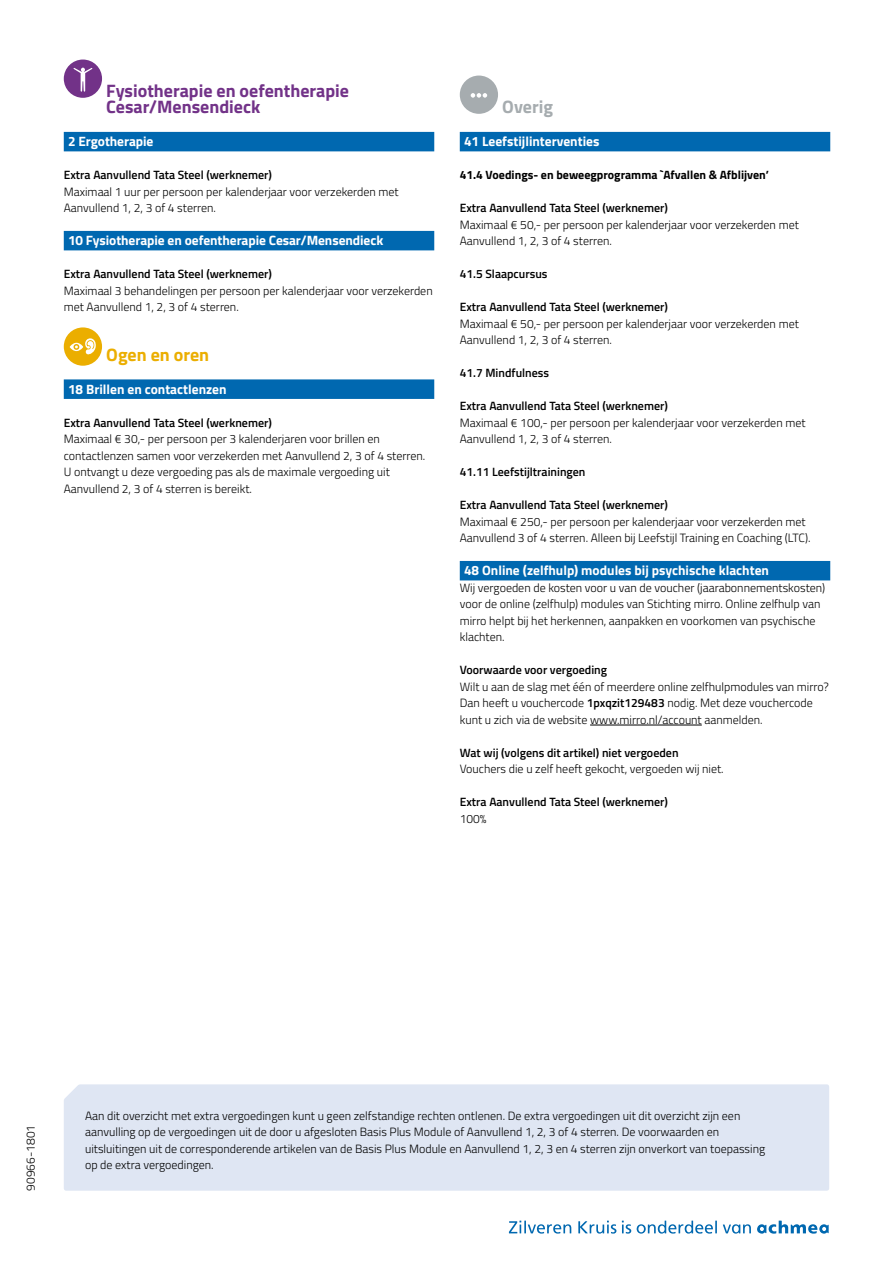
<style>
.page{position:relative;width:893px;height:1263px;background:#fff}
.page>*{position:absolute;margin:0;border:0;box-sizing:border-box;transform-origin:0 0}
.t1{font:700 18px/16.5px "Titillium Web";color:#723288}
.t2{font:700 18px "Titillium Web";color:#ebae00}
.t3{font:700 18px "Titillium Web";color:#a6acaf}
.t4{font:700 13.5px "Titillium Web";color:#fff}
.t5{font:300 12px/16.5px "Titillium Web";color:#000}
.t6{font:600 12px "Titillium Web";color:#000}
.t7{font:700 12px "Titillium Web";color:#000}
.s1{font-weight:600}
</style>
<div class="page">
<div style="left:64px;top:132px;width:370px;height:19px;background:#0068b0"></div>
<div style="left:64px;top:231px;width:370px;height:19px;background:#0068b0"></div>
<div style="left:64px;top:379px;width:370px;height:20px;background:#0068b0"></div>
<div style="left:460px;top:132px;width:370px;height:19px;background:#0068b0"></div>
<div style="left:460px;top:561px;width:370px;height:19px;background:#0068b0"></div>
<hr style="left:590px;top:725px;width:112px;height:1px;background:#000">
<div style="left:460px;top:76px;width:38px;height:38px;background:#a6acaf;border-radius:50%"></div>
<svg style="left:471px;top:93px;width:16px;height:5px"></svg>
<div style="left:64px;top:60px;width:38px;height:38px;background:#723288;border-radius:50%"></div>
<svg style="left:73px;top:68px;width:19px;height:24px"></svg>
<div style="left:64px;top:1084px;width:765px;height:107px;background:#dfe6f3"></div>
<svg style="left:757px;top:1220px;width:72px;height:14px"></svg>
<svg style="left:723px;top:1224px;width:28px;height:9px"></svg>
<svg style="left:509px;top:1220px;width:62px;height:13px"></svg>
<svg style="left:578px;top:1220px;width:38px;height:13px"></svg>
<svg style="left:622px;top:1220px;width:9px;height:13px"></svg>
<svg style="left:637px;top:1220px;width:80px;height:13px"></svg>
<div style="left:64px;top:327px;width:38px;height:39px;background:#ebae00;border-radius:50%"></div>
<svg style="left:70px;top:338px;width:26px;height:17px"></svg>
<h1 class="t1" style="left:106px;top:81px;width:244px">Fysiotherapie en oefentherapie<br>Cesar/Mensendieck</h1>
<p class="t4" style="left:68px;top:131px;width:87px">2 Ergotherapie</p>
<p class="t6" style="left:64px;top:166px;width:210px">Extra Aanvullend Tata Steel (werknemer)</p>
<p class="t5" style="left:64px;top:183px;width:336px">Maximaal 1 uur per persoon per kalenderjaar voor verzekerden met<br>Aanvullend 1, 2, 3 of 4 sterren.</p>
<p class="t4" style="left:68px;top:230px;width:317px">10 Fysiotherapie en oefentherapie Cesar/Mensendieck</p>
<p class="t6" style="left:64px;top:265px;width:210px">Extra Aanvullend Tata Steel (werknemer)</p>
<p class="t5" style="left:64px;top:282px;width:370px">Maximaal 3 behandelingen per persoon per kalenderjaar voor verzekerden met Aanvullend 1, 2, 3 of 4 sterren.</p>
<h1 class="t2" style="left:106px;top:341px;width:104px">Ogen en oren</h1>
<p class="t4" style="left:68px;top:379px;width:160px">18 Brillen en contactlenzen</p>
<p class="t6" style="left:64px;top:414px;width:210px">Extra Aanvullend Tata Steel (werknemer)</p>
<p class="t5" style="left:64px;top:430px;width:363px">Maximaal € 30,- per persoon per 3 kalenderjaren voor brillen en contactlenzen samen voor verzekerden met Aanvullend 2, 3 of 4 sterren.<br>U ontvangt u deze vergoeding pas als de maximale vergoeding uit Aanvullend 2, 3 of 4 sterren is bereikt.</p>
<h1 class="t3" style="left:502px;top:93px;width:52px">Overig</h1>
<p class="t4" style="left:464px;top:131px;width:137px">41 Leefstijlinterventies</p>
<p class="t7" style="left:460px;top:166px;width:311px">41.4 Voedings- en beweegprogramma `Afvallen &amp; Afblijven’</p>
<p class="t6" style="left:460px;top:199px;width:210px">Extra Aanvullend Tata Steel (werknemer)</p>
<p class="t5" style="left:460px;top:216px;width:341px">Maximaal € 50,- per persoon per kalenderjaar voor verzekerden met<br>Aanvullend 1, 2, 3 of 4 sterren.</p>
<p class="t6" style="left:460px;top:265px;width:89px">41.5 Slaapcursus</p>
<p class="t6" style="left:460px;top:298px;width:210px">Extra Aanvullend Tata Steel (werknemer)</p>
<p class="t5" style="left:460px;top:315px;width:341px">Maximaal € 50,- per persoon per kalenderjaar voor verzekerden met<br>Aanvullend 1, 2, 3 of 4 sterren.</p>
<p class="t6" style="left:460px;top:364px;width:91px">41.7 Mindfulness</p>
<p class="t6" style="left:460px;top:397px;width:210px">Extra Aanvullend Tata Steel (werknemer)</p>
<p class="t5" style="left:460px;top:414px;width:347px">Maximaal € 100,- per persoon per kalenderjaar voor verzekerden met<br>Aanvullend 1, 2, 3 of 4 sterren.</p>
<p class="t6" style="left:460px;top:463px;width:127px">41.11 Leefstijltrainingen</p>
<p class="t6" style="left:460px;top:496px;width:210px">Extra Aanvullend Tata Steel (werknemer)</p>
<p class="t5" style="left:460px;top:513px;width:352px">Maximaal € 250,- per persoon per kalenderjaar voor verzekerden met<br>Aanvullend 3 of 4 sterren. Alleen bij Leefstijl Training en Coaching (LTC).</p>
<p class="t4" style="left:464px;top:560px;width:306px">48 Online (zelfhulp) modules bij psychische klachten</p>
<p class="t5" style="left:460px;top:579px;width:367px">Wij vergoeden de kosten voor u van de voucher (jaarabonnementskosten) voor de online (zelfhulp) modules van Stichting mirro. Online zelfhulp van mirro helpt bij het herkennen, aanpakken en voorkomen van psychische klachten.</p>
<p class="t6" style="left:460px;top:661px;width:149px">Voorwaarde voor vergoeding</p>
<p class="t5" style="left:460px;top:678px;width:371px">Wilt u aan de slag met één of meerdere online zelfhulpmodules van mirro?<br>Dan heeft u vouchercode <span class="s1">1pxqzit129483</span> nodig. Met deze vouchercode kunt u zich via de website www.mirro.nl/account aanmelden.</p>
<p class="t6" style="left:460px;top:744px;width:220px">Wat wij (volgens dit artikel) niet vergoeden</p>
<p class="t5" style="left:460px;top:760px;width:265px">Vouchers die u zelf heeft gekocht, vergoeden wij niet.</p>
<p class="t6" style="left:460px;top:793px;width:210px">Extra Aanvullend Tata Steel (werknemer)</p>
<p class="t5" style="left:460px;top:810px;width:28px">100%</p>
<p class="t5" style="left:22px;top:1191px;width:67px;rotate:-90deg">90966-1801</p>
<p class="t5" style="left:85px;top:1106px;width:682px">Aan dit overzicht met extra vergoedingen kunt u geen zelfstandige rechten ontlenen. De extra vergoedingen uit dit overzicht zijn een aanvulling op de vergoedingen uit de door u afgesloten Basis Plus Module of Aanvullend 1, 2, 3 of 4 sterren. De voorwaarden en uitsluitingen uit de corresponderende artikelen van de Basis Plus Module en Aanvullend 1, 2, 3 en 4 sterren zijn onverkort van toepassing op de extra vergoedingen.</p>
</div>
